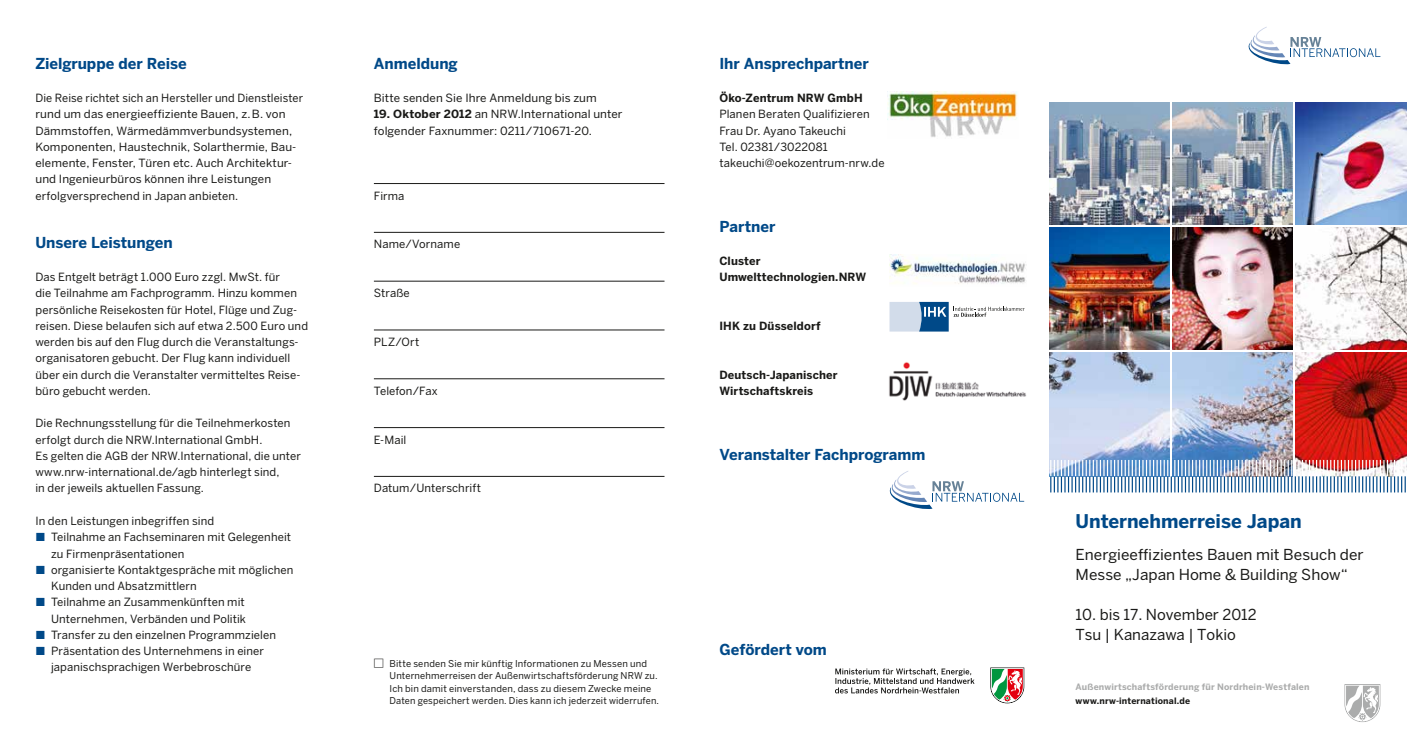
<style>
.page{position:relative;width:1407px;height:745px;background:#fff}
.page>*{position:absolute;margin:0;border:0;box-sizing:border-box;transform-origin:0 0}
.t1{font:700 18.75px "Benton Sans";color:#004988}
.t2{font:700 15px "Benton Sans";color:#004988}
.t3{font:15px/20px "Benton Sans";color:#1a1a18}
.t4{font:11.25px/16.2px "Benton Sans";letter-spacing:.01em;color:#1a1a18}
.t5{font:700 11.25px/16.2px "Benton Sans";letter-spacing:.01em;color:#1a1a18}
.t6{font:9.38px/12.5px "Benton Sans";letter-spacing:.015em;color:#1a1a18}
.t7{font:700 8.75px "Benton Sans";letter-spacing:.02em;color:#abacac}
.t8{font:700 8.75px "Benton Sans";letter-spacing:.02em;color:#1a1a18}
.s1{font-weight:700}
</style>
<div class="page">
<img style="left:1049px;top:102px;width:120px;height:122px">
<hr style="left:374px;top:183px;width:290px;height:1px;background:#1a1a18">
<hr style="left:374px;top:232px;width:290px;height:1px;background:#1a1a18">
<hr style="left:374px;top:281px;width:290px;height:1px;background:#1a1a18">
<hr style="left:374px;top:329px;width:290px;height:1px;background:#1a1a18">
<hr style="left:374px;top:378px;width:290px;height:1px;background:#1a1a18">
<hr style="left:374px;top:427px;width:290px;height:1px;background:#1a1a18">
<hr style="left:374px;top:476px;width:290px;height:1px;background:#1a1a18">
<svg style="left:890px;top:471px;width:134px;height:37px"></svg>
<svg style="left:835px;top:668px;width:139px;height:25px"></svg>
<svg style="left:990px;top:667px;width:34px;height:36px"></svg>
<svg style="left:1248px;top:27px;width:132px;height:37px"></svg>
<svg style="left:1344px;top:684px;width:36px;height:37px"></svg>
<img style="left:1295px;top:102px;width:112px;height:122px">
<img style="left:1295px;top:227px;width:112px;height:122px">
<img style="left:1295px;top:352px;width:112px;height:118px">
<img style="left:1172px;top:227px;width:120px;height:122px">
<img style="left:1172px;top:102px;width:120px;height:122px">
<img style="left:1049px;top:227px;width:120px;height:122px">
<img style="left:1049px;top:352px;width:120px;height:124px">
<img style="left:1172px;top:352px;width:120px;height:107px">
<img style="left:1050px;top:459px;width:355px;height:33px">
<svg style="left:889px;top:302px;width:135px;height:29px"></svg>
<img style="left:889px;top:255px;width:137px;height:29px">
<img style="left:887px;top:92px;width:131px;height:45px">
<img style="left:889px;top:362px;width:138px;height:39px">
<h2 class="t2" style="left:35px;top:55px;width:153px">Zielgruppe der Reise</h2>
<p class="t4" style="left:35px;top:90px;width:269px">Die Reise richtet sich an Hersteller und Dienstleister rund um das energieeffiziente Bauen, z.B. von Dämmstoffen, Wärmedämmverbundsystemen, Komponenten, Haustechnik, Solarthermie, Bau&shy;elemente, Fenster, Türen etc. Auch Architektur&shy;und Ingenieurbüros können ihre Leistungen erfolgversprechend in Japan anbieten.</p>
<h2 class="t2" style="left:35px;top:234px;width:139px">Unsere Leistungen</h2>
<p class="t4" style="left:35px;top:268px;width:274px">Das Entgelt beträgt 1.000 Euro zzgl. MwSt. für<br>die Teilnahme am Fachprogramm. Hinzu kommen persönliche Reisekosten für Hotel, Flüge und Zug&shy;reisen. Diese belaufen sich auf etwa 2.500 Euro und werden bis auf den Flug durch die Veranstaltungs&shy;organisatoren gebucht. Der Flug kann individuell über ein durch die Veranstalter vermitteltes Reise&shy;büro gebucht werden.</p>
<p class="t4" style="left:35px;top:415px;width:267px">Die Rechnungsstellung für die Teilnehmerkosten erfolgt durch die NRW.International GmbH.<br>Es gelten die AGB der NRW.International, die unter www.nrw-international.de/agb hinterlegt sind,<br>in der jeweils aktuellen Fassung.</p>
<p class="t4" style="left:51px;top:512px;width:244px;text-indent:-16px">In den Leistungen inbegriffen sind<br>Teilnahme an Fachseminaren mit Gelegenheit zu Firmenpräsentationen<br>organisierte Kontaktgespräche mit möglichen Kunden und Absatzmittlern<br>Teilnahme an Zusammenkünften mit Unternehmen, Verbänden und Politik<br>Transfer zu den einzelnen Programmzielen Präsentation des Unternehmens in einer japanischsprachigen Werbebroschüre</p>
<h2 class="t2" style="left:374px;top:55px;width:85px">Anmeldung</h2>
<p class="t4" style="left:374px;top:90px;width:224px">Bitte senden Sie Ihre Anmeldung bis zum</p>
<p class="t4" style="left:374px;top:106px;width:250px"><span class="s1">19. Oktober 2012</span> an NRW.International unter folgender Faxnummer: 0211/710671-20.</p>
<p class="t4" style="left:374px;top:187px;width:32px">Firma</p>
<p class="t4" style="left:374px;top:236px;width:88px">Name/Vorname</p>
<p class="t4" style="left:374px;top:285px;width:37px">Straße</p>
<p class="t4" style="left:374px;top:333px;width:47px">PLZ/Ort</p>
<p class="t4" style="left:374px;top:382px;width:65px">Telefon/Fax</p>
<p class="t4" style="left:374px;top:431px;width:34px">E-Mail</p>
<p class="t4" style="left:374px;top:480px;width:109px">Datum/Unterschrift</p>
<p class="t6" style="left:389px;top:656px;width:271px">Bitte senden Sie mir künftig Informationen zu Messen und Unternehmerreisen der Außenwirtschaftsförderung NRW zu.<br>Ich bin damit einverstanden, dass zu diesem Zwecke meine Daten gespeichert werden. Dies kann ich jederzeit widerrufen.</p>
<h2 class="t2" style="left:719px;top:55px;width:151px">Ihr Ansprechpartner</h2>
<p class="t5" style="left:719px;top:90px;width:145px">Öko-Zentrum NRW GmbH</p>
<p class="t4" style="left:719px;top:106px;width:167px">Planen Beraten Qualifizieren<br>Frau Dr. Ayano Takeuchi<br>Tel. 02381/3022081 takeuchi@oekozentrum-nrw.de</p>
<h2 class="t2" style="left:719px;top:217px;width:57px">Partner</h2>
<p class="t5" style="left:719px;top:252px;width:148px">Cluster<br>Umwelttechnologien.NRW</p>
<p class="t5" style="left:719px;top:317px;width:103px">IHK zu Düsseldorf</p>
<p class="t5" style="left:719px;top:366px;width:120px">Deutsch-Japanischer<br>Wirtschaftskreis</p>
<h2 class="t2" style="left:719px;top:445px;width:208px">Veranstalter Fachprogramm</h2>
<h2 class="t2" style="left:719px;top:640px;width:109px">Gefördert vom</h2>
<h1 class="t1" style="left:1075px;top:509px;width:228px">Unternehmerreise Japan</h1>
<h2 class="t3" style="left:1075px;top:544px;width:290px">Energieeffizientes Bauen mit Besuch der<br>Messe „Japan Home &amp; Building Show“</h2>
<h2 class="t3" style="left:1075px;top:604px;width:183px">10. bis 17. November 2012<br>Tsu | Kanazawa | Tokio</h2>
<p class="t7" style="left:1075px;top:681px;width:235px">Außenwirtschaftsförderung für Nordrhein-Westfalen</p>
<p class="t8" style="left:1075px;top:695px;width:116px">www.nrw-international.de</p>
</div>
